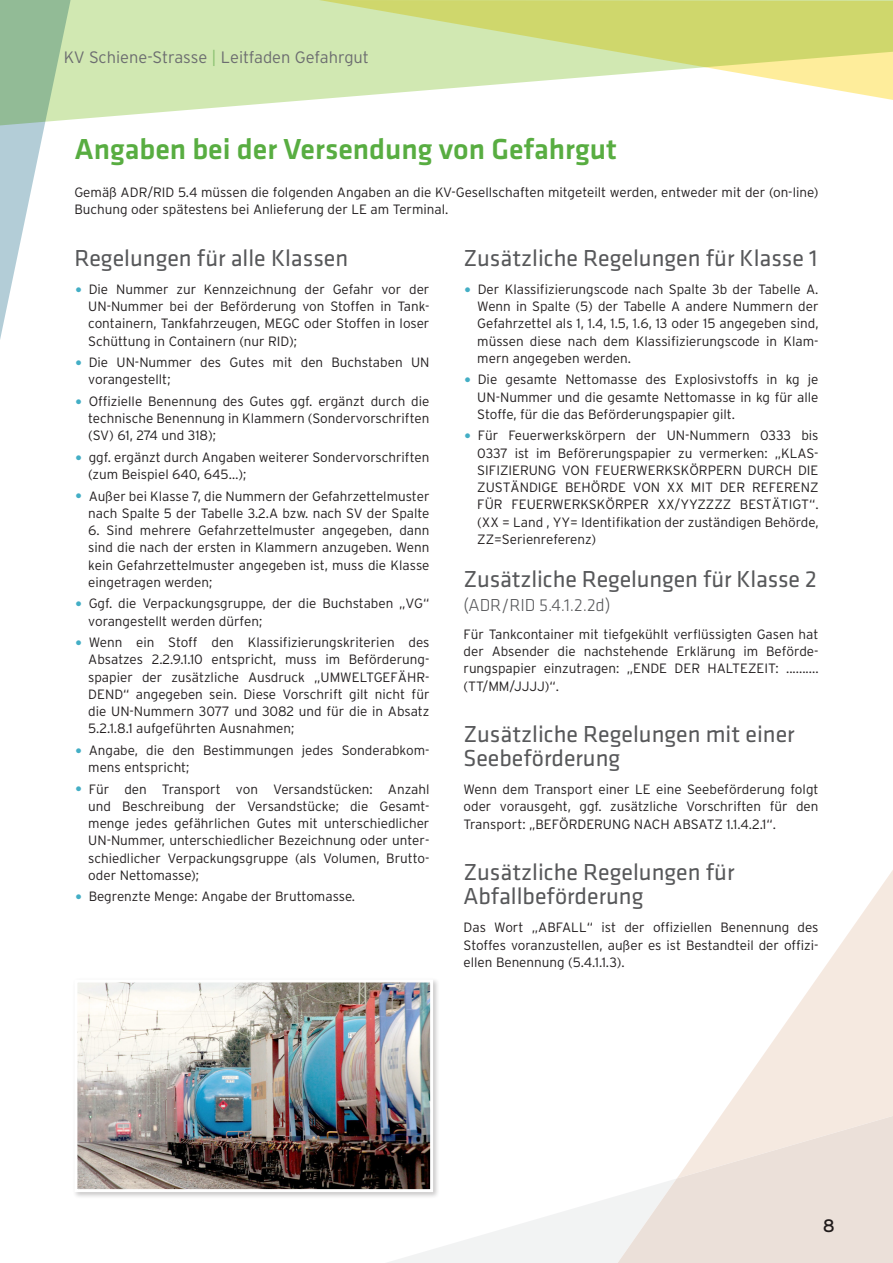
<style>
.page{position:relative;width:893px;height:1263px;background:#fff}
.page>*{position:absolute;margin:0;border:0;box-sizing:border-box;transform-origin:0 0}
.T1{font:500 30px "Klavika";color:#58ad41}
.T2{font:24px/24px "Klavika";color:#57585a}
.T2-2{font:300 18px "Klavika";letter-spacing:-.005em;color:#57585a}
.t1{font:18px "Interstate";color:#231f20}
.t2{font:300 16.5px "Interstate";color:#6c6d70}
.DE_BODY_OK{font:300 13.5px/17.2px "Interstate";color:#231f20;text-align:justify}
.s1{color:#8bc171}
.s2{font-size:22.5px;color:#43aec5}
</style>
<div class="page">
<svg style="left:0;top:125px;width:45px;height:215px"></svg>
<svg style="left:0;top:0;width:319px;height:125px;background:#cae2b4"></svg>
<svg style="left:319px;top:0;width:574px;height:100px"></svg>
<svg style="left:721px;top:870px;width:172px;height:246px"></svg>
<svg style="left:388px;top:1116px;width:505px;height:147px"></svg>
<div style="left:72px;top:977px;width:368px;height:222px;background:#231f20;opacity:.25"></div>
<img style="left:78px;top:983px;width:351px;height:205px">
<div style="left:74px;top:979px;width:359px;height:213px;border:3px solid #fff"></div>
<p class="t2" style="left:64px;top:48px;width:307px">KV Schiene-Strasse <span class="s1">|</span> Leitfaden Gefahrgut</p>
<p class="T1" style="left:74px;top:132px;width:544px">Angaben bei der Versendung von Gefahrgut</p>
<p class="DE_BODY_OK" style="left:74px;top:184px;width:746px">Gemäß ADR/RID 5.4 müssen die folgenden Angaben an die KV-Gesellschaften mitgeteilt werden, entweder mit der (on-line)<br>Buchung oder spätestens bei Anlieferung der LE am Terminal.</p>
<p class="T2" style="left:74px;top:246px;width:275px">Regelungen für alle Klassen</p>
<p class="DE_BODY_OK" style="left:88px;top:280px;width:343px;text-indent:-14px"><span class="s2">•</span> Die Nummer zur Kennzeichnung der Gefahr vor der UN-Nummer bei der Beförderung von Stoffen in Tank&shy;containern, Tankfahrzeugen, MEGC oder Stoffen in loser Schüttung in Containern (nur RID);</p>
<p class="DE_BODY_OK" style="left:88px;top:354px;width:343px;text-indent:-14px"><span class="s2">•</span> Die UN-Nummer des Gutes mit den Buchstaben UN vorangestellt;</p>
<p class="DE_BODY_OK" style="left:88px;top:392px;width:343px;text-indent:-14px"><span class="s2">•</span> Offizielle Benennung des Gutes ggf. ergänzt durch die technische Benennung in Klammern (Sondervorschriften (SV) 61, 274 und 318);</p>
<p class="DE_BODY_OK" style="left:88px;top:448px;width:343px;text-indent:-14px"><span class="s2">•</span> ggf. ergänzt durch Angaben weiterer Sondervorschriften (zum Beispiel 640, 645…);</p>
<p class="DE_BODY_OK" style="left:74px;top:487px;width:357px;text-align:right"><span class="s2">•</span> Außer bei Klasse 7, die Nummern der Gefahrzettelmuster nach Spalte 5 der Tabelle 3.2.A bzw. nach SV der Spalte</p>
<p class="DE_BODY_OK" style="left:88px;top:522px;width:343px">6. Sind mehrere Gefahrzettelmuster angegeben, dann sind die nach der ersten in Klammern anzugeben. Wenn kein Gefahrzettelmuster angegeben ist, muss die Klasse eingetragen werden;</p>
<p class="DE_BODY_OK" style="left:88px;top:595px;width:343px;text-indent:-14px"><span class="s2">•</span> Ggf. die Verpackungsgruppe, der die Buchstaben „VG“ vorangestellt werden dürfen;</p>
<p class="DE_BODY_OK" style="left:88px;top:634px;width:343px;text-indent:-14px"><span class="s2">•</span> Wenn ein Stoff den Klassifizierungskriterien des Absatzes 2.2.9.1.10 entspricht, muss im Beförderung&shy;spapier der zusätzliche Ausdruck „UMWELTGEFÄHR-DEND“ angegeben sein. Diese Vorschrift gilt nicht für die UN-Nummern 3077 und 3082 und für die in Absatz 5.2.1.8.1 aufgeführten Ausnahmen;</p>
<p class="DE_BODY_OK" style="left:88px;top:741px;width:343px;text-indent:-14px"><span class="s2">•</span> Angabe, die den Bestimmungen jedes Sonderabkom&shy;mens entspricht;</p>
<p class="DE_BODY_OK" style="left:88px;top:780px;width:343px;text-indent:-14px"><span class="s2">•</span> Für den Transport von Versandstücken: Anzahl und Beschreibung der Versandstücke; die Gesamt&shy;menge jedes gefährlichen Gutes mit unterschiedlicher UN-Nummer, unterschiedlicher Bezeichnung oder unter&shy;schiedlicher Verpackungsgruppe (als Volumen, Brutto&shy;oder Nettomasse);</p>
<p class="DE_BODY_OK" style="left:74px;top:888px;width:282px"><span class="s2">•</span> Begrenzte Menge: Angabe der Bruttomasse.</p>
<p class="T2" style="left:463px;top:246px;width:356px">Zusätzliche Regelungen für Klasse 1</p>
<p class="DE_BODY_OK" style="left:477px;top:280px;width:343px;text-indent:-14px"><span class="s2">•</span> Der Klassifizierungscode nach Spalte 3b der Tabelle A.<br>Wenn in Spalte (5) der Tabelle A andere Nummern der Gefahrzettel als 1, 1.4, 1.5, 1.6, 13 oder 15 angegeben sind, müssen diese nach dem Klassifizierungscode in Klam&shy;mern angegeben werden.</p>
<p class="DE_BODY_OK" style="left:477px;top:371px;width:343px;text-indent:-14px"><span class="s2">•</span> Die gesamte Nettomasse des Explosivstoffs in kg je UN-Nummer und die gesamte Nettomasse in kg für alle Stoffe, für die das Beförderungspapier gilt.</p>
<p class="DE_BODY_OK" style="left:477px;top:427px;width:343px;text-indent:-14px"><span class="s2">•</span> Für Feuerwerkskörpern der UN-Nummern 0333 bis 0337 ist im Beförerungspapier zu vermerken: „KLAS-SIFIZIERUNG VON FEUERWERKSKÖRPERN DURCH DIE ZUSTÄNDIGE BEHÖRDE VON XX MIT DER REFERENZ FÜR FEUERWERKSKÖRPER XX/YYZZZZ BESTÄTIGT“. (XX = Land , YY= Identifikation der zuständigen Behörde, ZZ=Serienreferenz)</p>
<p class="T2" style="left:463px;top:567px;width:355px">Zusätzliche Regelungen für Klasse 2</p>
<p class="T2-2" style="left:463px;top:595px;width:148px">(ADR/RID 5.4.1.2.2d)</p>
<p class="DE_BODY_OK" style="left:463px;top:625px;width:357px">Für Tankcontainer mit tiefgekühlt verflüssigten Gasen hat der Absender die nachstehende Erklärung im Beförde&shy;rungspapier einzutragen: „ENDE DER HALTEZEIT: .......... (TT/MM/JJJJ)“.</p>
<p class="T2" style="left:463px;top:723px;width:333px">Zusätzliche Regelungen mit einer<br>Seebeförderung</p>
<p class="DE_BODY_OK" style="left:463px;top:781px;width:357px">Wenn dem Transport einer LE eine Seebeförderung folgt oder vorausgeht, ggf. zusätzliche Vorschriften für den Transport: „BEFÖRDERUNG NACH ABSATZ 1.1.4.2.1“.</p>
<p class="T2" style="left:463px;top:861px;width:272px">Zusätzliche Regelungen für<br>Abfallbeförderung</p>
<p class="DE_BODY_OK" style="left:463px;top:919px;width:357px">Das Wort „ABFALL“ ist der offiziellen Benennung des Stoffes voranzustellen, außer es ist Bestandteil der offizi&shy;ellen Benennung (5.4.1.1.3).</p>
<h3 class="t1" style="left:823px;top:1215px;width:14px">8</h3>
</div>
